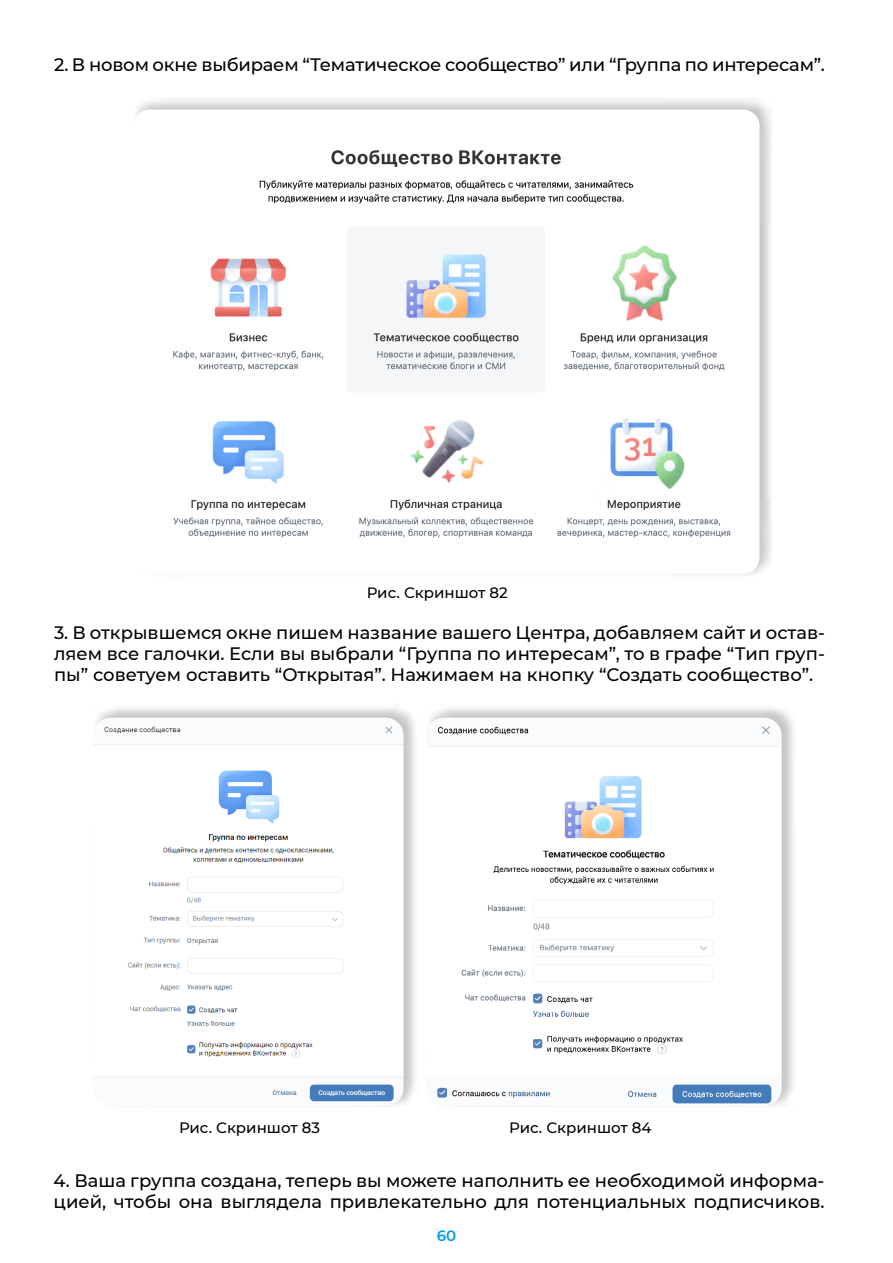
<style>
.page{position:relative;width:893px;height:1263px;background:#fff}
.page>*{position:absolute;margin:0;border:0;box-sizing:border-box;transform-origin:0 0}
.t1{font:500 18px/21px "Montserrat";color:#000;text-align:justify}
.t2{font:500 15px "Montserrat";color:#000}
.t3{font:600 15px "Montserrat";color:#009fe3}
</style>
<div class="page">
<div style="left:132px;top:97px;width:642px;height:480px;background:#000;opacity:.23"></div>
<img style="left:133px;top:109px;width:626px;height:464px">
<div style="left:91px;top:703px;width:329px;height:407px;background:#000;opacity:.23"></div>
<img style="left:93px;top:718px;width:311px;height:388px">
<div style="left:424px;top:703px;width:374px;height:408px;background:#000;opacity:.23"></div>
<img style="left:426px;top:718px;width:356px;height:388px">
<p class="t1" style="left:54px;top:54px;width:772px">2. В новом окне выбираем “Тематическое сообщество” или “Группа по интересам”.</p>
<p class="t2" style="left:367px;top:582px;width:142px">Рис. Скриншот 82</p>
<p class="t1" style="left:54px;top:622px;width:772px">3. В открывшемся окне пишем название вашего Центра, добавляем сайт и остав&shy;ляем все галочки. Если вы выбрали “Группа по интересам”, то в графе “Тип груп&shy;пы” советуем оставить “Открытая”. Нажимаем на кнопку “Создать сообщество”.</p>
<p class="t2" style="left:179px;top:1117px;width:142px">Рис. Скриншот 83</p>
<p class="t2" style="left:509px;top:1117px;width:144px">Рис. Скриншот 84</p>
<p class="t1" style="left:54px;top:1169px;width:772px">4. Ваша группа создана, теперь вы можете наполнить ее необходимой информа&shy;цией, чтобы она выглядела привлекательно для потенциальных подписчиков.</p>
<p class="t3" style="left:437px;top:1225px;width:21px">60</p>
</div>
